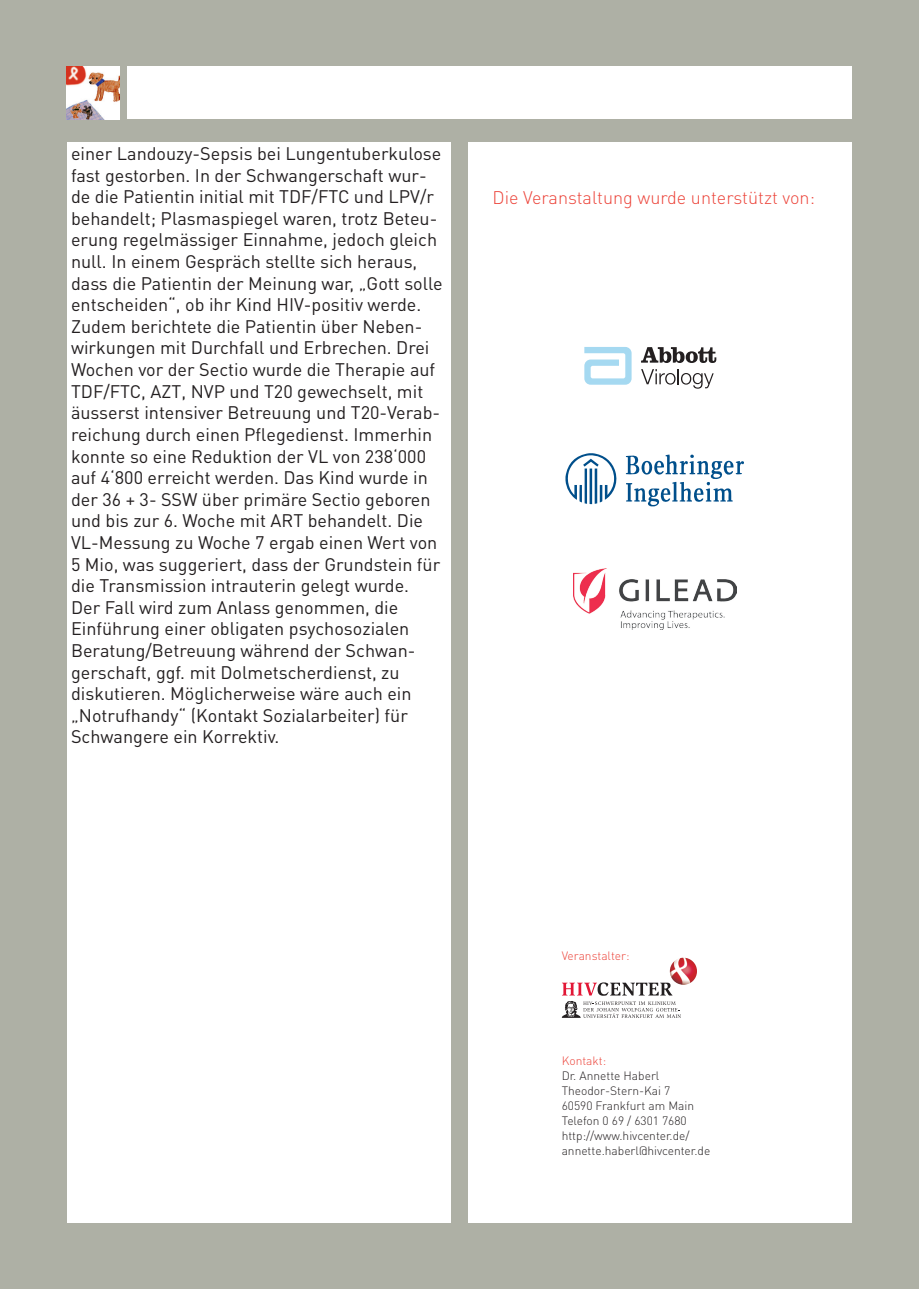
<style>
.page{position:relative;width:919px;height:1289px;background:#fff}
.page>*{position:absolute;margin:0;border:0;box-sizing:border-box;transform-origin:0 0}
.t1{font:18px/21.6px "DINOT";color:#231f20}
.t2{font:300 18px "DINOT";color:#ec4339}
.t3{font:300 12px/15px "DINOT";color:#231f20}
.t4{font:300 12px "DINOT";color:#ec4339}
</style>
<div class="page">
<div style="left:0;top:0;width:918px;height:1288px;background:#aeb0a5"></div>
<div style="left:67px;top:142px;width:383px;height:1080px;background:#fff"></div>
<div style="left:468px;top:142px;width:384px;height:1080px;background:#fff"></div>
<div style="left:128px;top:67px;width:724px;height:52px;background:#fff"></div>
<img style="left:67px;top:67px;width:52px;height:52px">
<svg style="left:561px;top:982px;width:120px;height:36px"></svg>
<img style="left:669px;top:957px;width:28px;height:27px;border-radius:13px">
<svg style="left:584px;top:347px;width:47px;height:38px"></svg>
<svg style="left:641px;top:369px;width:72px;height:19px"></svg>
<svg style="left:641px;top:347px;width:75px;height:16px"></svg>
<svg style="left:565px;top:453px;width:52px;height:51px"></svg>
<svg style="left:625px;top:454px;width:119px;height:52px"></svg>
<img style="left:573px;top:569px;width:163px;height:60px">
<p class="t1" style="left:71px;top:142px;width:373px">einer Landouzy-Sepsis bei Lungentuberkulose fast gestorben. In der Schwangerschaft wur&shy;de die Patientin initial mit TDF/FTC und LPV/r behandelt; Plasmaspiegel waren, trotz Beteu&shy;erung regelmässiger Einnahme, jedoch gleich null. In einem Gespräch stellte sich heraus, dass die Patientin der Meinung war, „Gott solle entscheiden“, ob ihr Kind HIV-positiv werde.<br>Zudem berichtete die Patientin über Neben&shy;wirkungen mit Durchfall und Erbrechen. Drei Wochen vor der Sectio wurde die Therapie auf TDF/FTC, AZT, NVP und T20 gewechselt, mit äusserst intensiver Betreuung und T20-Verab&shy;reichung durch einen Pflegedienst. Immerhin konnte so eine Reduktion der VL von 238‘000 auf 4‘800 erreicht werden. Das Kind wurde in der 36 + 3- SSW über primäre Sectio geboren und bis zur 6. Woche mit ART behandelt. Die VL-Messung zu Woche 7 ergab einen Wert von 5 Mio, was suggeriert, dass der Grundstein für die Transmission intrauterin gelegt wurde.<br>Der Fall wird zum Anlass genommen, die Einführung einer obligaten psychosozialen Beratung/Betreuung während der Schwan&shy;gerschaft, ggf. mit Dolmetscherdienst, zu diskutieren. Möglicherweise wäre auch ein „Notrufhandy“ (Kontakt Sozialarbeiter) für Schwangere ein Korrektiv.</p>
<p class="t2" style="left:492px;top:185px;width:324px">Die Veranstaltung wurde unterstützt von:</p>
<p class="t4" style="left:561px;top:947px;width:69px">Veranstalter:</p>
<p class="t4" style="left:561px;top:1052px;width:46px">Kontakt:</p>
<p class="t3" style="left:561px;top:1067px;width:150px">Dr. Annette Haberl<br>Theodor-Stern-Kai 7<br>60590 Frankfurt am Main<br>Telefon 0 69 / 6301 7680 http://www.hivcenter.de/ annette.haberl@hivcenter.de</p>
</div>
